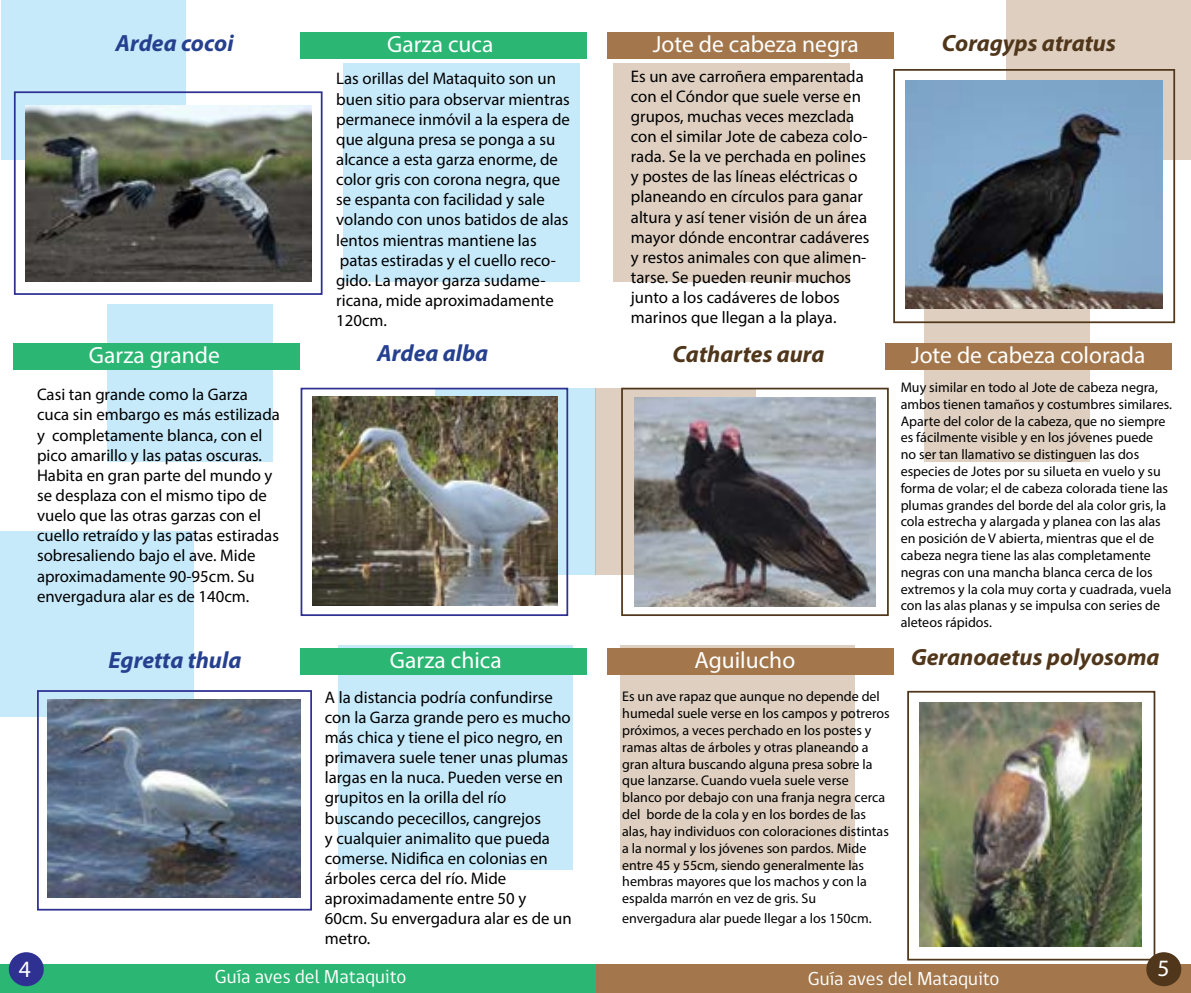
<style>
.page{position:relative;width:1191px;height:993px;background:#fff}
.page>*{position:absolute;margin:0;border:0;box-sizing:border-box;transform-origin:0 0}
.t1{font:23.45px "Myriad Pro";color:#fff}
.t2{font:italic 700 23.45px "Myriad Pro";color:#50361a}
.t3{font:italic 700 23.45px "Myriad Pro";color:#25408f}
.t4{font:19.25px "gob CL";color:#fff}
.t5{font:16.8px/20.1px "Myriad Pro";color:#000}
.t6{font:14px/16.8px "Myriad Pro";color:#000}
</style>
<div class="page">
<div style="left:595px;top:964px;width:596px;height:28px;background:#a3774b"></div>
<div style="left:0;top:964px;width:595px;height:28px;background:#2bb673"></div>
<div style="left:9px;top:951px;width:35px;height:34px;background:#2e3092;border-radius:50%"></div>
<div style="left:343px;top:63px;width:237px;height:218px;background:#c7eafb"></div>
<div style="left:1px;top:0;width:184px;height:160px;background:#c7eafb"></div>
<div style="left:435px;top:387px;width:160px;height:187px;background:#c7eafb"></div>
<div style="left:108px;top:304px;width:165px;height:158px;background:#c7eafb"></div>
<div style="left:1px;top:531px;width:193px;height:185px;background:#c7eafb"></div>
<div style="left:338px;top:645px;width:235px;height:224px;background:#c7eafb"></div>
<div style="left:614px;top:63px;width:236px;height:218px;background:#decfc0"></div>
<div style="left:1006px;top:0;width:185px;height:160px;background:#decfc0"></div>
<div style="left:595px;top:387px;width:160px;height:187px;background:#decfc0"></div>
<div style="left:923px;top:304px;width:166px;height:158px;background:#decfc0"></div>
<div style="left:620px;top:645px;width:235px;height:224px;background:#decfc0"></div>
<div style="left:300px;top:32px;width:286px;height:26px;background:#2bb673"></div>
<div style="left:14px;top:343px;width:286px;height:26px;background:#2bb673"></div>
<div style="left:300px;top:648px;width:286px;height:26px;background:#2bb673"></div>
<div style="left:607px;top:32px;width:286px;height:26px;background:#a3774b"></div>
<div style="left:885px;top:343px;width:286px;height:26px;background:#a3774b"></div>
<div style="left:607px;top:648px;width:286px;height:26px;background:#a3774b"></div>
<img style="left:48px;top:699px;width:252px;height:197px">
<div style="left:37px;top:690px;width:275px;height:220px;border:2px solid #2e3092"></div>
<img style="left:312px;top:396px;width:245px;height:209px">
<div style="left:300px;top:387px;width:268px;height:228px;border:2px solid #2e3092"></div>
<img style="left:26px;top:106px;width:286px;height:175px">
<div style="left:14px;top:91px;width:308px;height:204px;border:2px solid #2e3092"></div>
<img style="left:905px;top:80px;width:257px;height:228px">
<div style="left:893px;top:69px;width:282px;height:254px;border:2px solid #50361a"></div>
<img style="left:634px;top:397px;width:242px;height:209px">
<div style="left:621px;top:387px;width:267px;height:228px;border:2px solid #50361a"></div>
<img style="left:919px;top:702px;width:222px;height:244px">
<div style="left:907px;top:690px;width:248px;height:270px;border:2px solid #50361a"></div>
<div style="left:1146px;top:951px;width:35px;height:34px;background:#50361a;border-radius:50%"></div>
<h1 class="t3" style="left:115px;top:28px;width:120px">Ardea cocoi</h1>
<h1 class="t1" style="left:387px;top:30px;width:108px">Garza cuca</h1>
<h1 class="t1" style="left:653px;top:30px;width:207px">Jote de cabeza negra</h1>
<h1 class="t2" style="left:941px;top:28px;width:176px">Coragyps atratus</h1>
<p class="t5" style="left:336px;top:68px;width:235px">Las orillas del Mataquito son un buen sitio para observar mientras permanece inmóvil a la espera de que alguna presa se ponga a su alcance a esta garza enorme, de color gris con corona negra, que se espanta con facilidad y sale volando con unos batidos de alas lentos mientras mantiene las patas estiradas y el cuello reco&shy;gido. La mayor garza sudame&shy;ricana, mide aproximadamente<br>120cm.</p>
<p class="t5" style="left:631px;top:66px;width:240px">Es un ave carroñera emparentada con el Cóndor que suele verse en grupos, muchas veces mezclada con el similar Jote de cabeza colo&shy;rada. Se la ve perchada en polines y postes de las líneas eléctricas o planeando en círculos para ganar altura y así tener visión de un área mayor dónde encontrar cadáveres y restos animales con que alimen&shy;tarse. Se pueden reunir muchos junto a los cadáveres de lobos marinos que llegan a la playa.</p>
<h1 class="t1" style="left:89px;top:340px;width:132px">Garza grande</h1>
<h1 class="t3" style="left:377px;top:337px;width:113px">Ardea alba</h1>
<h1 class="t2" style="left:672px;top:338px;width:153px">Cathartes aura</h1>
<h1 class="t1" style="left:911px;top:340px;width:236px">Jote de cabeza colorada</h1>
<p class="t5" style="left:37px;top:384px;width:244px">Casi tan grande como la Garza cuca sin embargo es más estilizada y completamente blanca, con el pico amarillo y las patas oscuras.<br>Habita en gran parte del mundo y se desplaza con el mismo tipo de vuelo que las otras garzas con el cuello retraído y las patas estiradas sobresaliendo bajo el ave. Mide aproximadamente 90-95cm. Su envergadura alar es de 140cm.</p>
<p class="t6" style="left:900px;top:378px;width:273px">Muy similar en todo al Jote de cabeza negra, ambos tienen tamaños y costumbres similares.<br>Aparte del color de la cabeza, que no siempre es fácilmente visible y en los jóvenes puede no ser tan llamativo se distinguen las dos especies de Jotes por su silueta en vuelo y su forma de volar; el de cabeza colorada tiene las plumas grandes del borde del ala color gris, la cola estrecha y alargada y planea con las alas en posición de V abierta, mientras que el de cabeza negra tiene las alas completamente negras con una mancha blanca cerca de los extremos y la cola muy corta y cuadrada, vuela con las alas planas y se impulsa con series de aleteos rápidos.</p>
<h1 class="t3" style="left:109px;top:645px;width:134px">Egretta thula</h1>
<h1 class="t1" style="left:390px;top:646px;width:113px">Garza chica</h1>
<h1 class="t1" style="left:694px;top:646px;width:102px">Aguilucho</h1>
<h1 class="t2" style="left:911px;top:641px;width:250px">Geranoaetus polyosoma</h1>
<p class="t5" style="left:325px;top:686px;width:248px">A la distancia podría confundirse con la Garza grande pero es mucho más chica y tiene el pico negro, en primavera suele tener unas plumas largas en la nuca. Pueden verse en grupitos en la orilla del río buscando pececillos, cangrejos<br>y cualquier animalito que pueda comerse. Nidifica en colonias en árboles cerca del río. Mide aproximadamente entre 50 y<br>60cm. Su envergadura alar es de un metro.</p>
<p class="t6" style="left:622px;top:687px;width:269px">Es un ave rapaz que aunque no depende del humedal suele verse en los campos y potreros próximos, a veces perchado en los postes y ramas altas de árboles y otras planeando a gran altura buscando alguna presa sobre la que lanzarse. Cuando vuela suele verse blanco por debajo con una franja negra cerca del borde de la cola y en los bordes de las alas, hay individuos con coloraciones distintas a la normal y los jóvenes son pardos. Mide entre 45 y 55cm, siendo generalmente las hembras mayores que los machos y con la espalda marrón en vez de gris. Su</p>
<p class="t6" style="left:622px;top:909px;width:251px">envergadura alar puede llegar a los 150cm.</p>
<h1 class="t1" style="left:19px;top:953px;width:14px">4</h1>
<h1 class="t1" style="left:1157px;top:953px;width:14px">5</h1>
<p class="t4" style="left:215px;top:962px;width:193px">Guía aves del Mataquito</p>
<p class="t4" style="left:808px;top:964px;width:193px">Guía aves del Mataquito</p>
</div>
